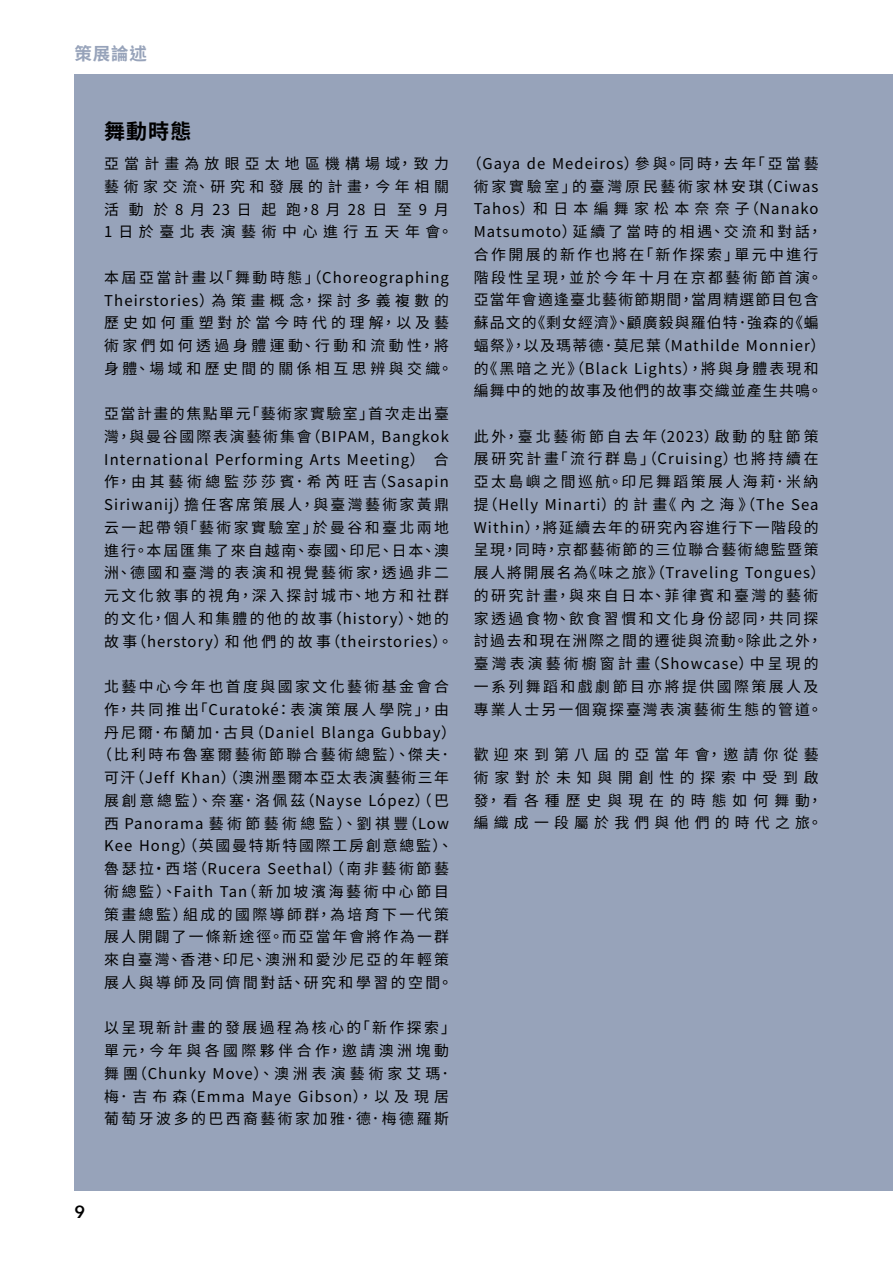
<style>
.page{position:relative;width:893px;height:1265px;background:#fff}
.page>*{position:absolute;margin:0;border:0;box-sizing:border-box;transform-origin:0 0}
.t1{font:700 21px "Noto Sans CJ Ktc";color:#000}
.t2{font:700 17.5px "Noto Sans CJ Ktc";color:#97a3ba}
.t3{font:600 17.5px "Avenir Next";color:#000}
.t4{font:14.88px/22.8px "Noto Sans CJ Ktc";letter-spacing:.135em;color:#000;text-align:center}
.t5{font:14.88px/22.8px "Noto Sans CJ Ktc";letter-spacing:.125em;color:#000}
.t6{font:14.88px/22.8px "Noto Sans CJ Ktc";letter-spacing:.08em;color:#000;text-align:center}
.t7{font:14.88px/22.8px "Noto Sans CJ Ktc";letter-spacing:.35em;color:#000}
.t8{font:14.88px/22.8px "Noto Sans CJ Ktc";letter-spacing:.235em;color:#000}
.t9{font:14.88px/22.8px "Noto Sans CJ Ktc";letter-spacing:.16em;color:#000}
</style>
<div class="page">
<div style="left:74px;top:74px;width:819px;height:1117px;background:#97a3ba"></div>
<p class="t2" style="left:74px;top:44px;width:74px">策展論述</p>
<h1 class="t1" style="left:104px;top:119px;width:89px">舞動時態</h1>
<p class="t7" style="left:104px;top:153px;width:350px">亞當計畫為放眼亞太地區機構場域，致力藝術家交流、研究和發展的計畫，今年相關活 動 於8月23日 起 跑，8月28日 至9月<br>1日於臺北表演藝術中心進行五天年會。</p>
<p class="t8" style="left:104px;top:266px;width:350px">本屆亞當計畫以「舞動時態」（Choreographing<br>Theirstories）為策畫概念，探討多義複數的歷史如何重塑對於當今時代的理解，以及藝術家們如何透過身體運動、行動和流動性，將身體、場域和歷史間的關係相互思辨與交織。</p>
<p class="t5" style="left:104px;top:403px;width:350px">亞當計畫的焦點單元「藝術家實驗室」首次走出臺灣，與曼谷國際表演藝術集會（BIPAM, Bangkok<br>International Performing Arts Meeting） 合作，由其藝術總監莎莎賓．希芮旺吉（Sasapin<br>Siriwanij）擔任客席策展人，與臺灣藝術家黃鼎云一起帶領「藝術家實驗室」於曼谷和臺北兩地進行。本屆匯集了來自越南、泰國、印尼、日本、澳洲、德國和臺灣的表演和視覺藝術家，透過非二元文化敘事的視角，深入探討城市、地方和社群的文化，個人和集體的他的故事（history）、她的故事（herstory）和他們的故事（theirstories）。</p>
<p class="t4" style="left:97px;top:676px;width:360px">北藝中心今年也首度與國家文化藝術基金會合作，共同推出「Curatoké：表演策展人學院」，由丹尼爾．布蘭加．古貝（Daniel Blanga Gubbay）（比利時布魯塞爾藝術節聯合藝術總監）、傑夫．可汗（Jeff Khan）（澳洲墨爾本亞太表演藝術三年展創意總監）、奈塞．洛佩茲（Nayse López）（巴西 Panorama 藝術節藝術總監）、劉祺豐（Low<br>Kee Hong）（英國曼特斯特國際工房創意總監）、魯瑟拉・西塔（Rucera Seethal）（南非藝術節藝術總監）、Faith Tan（新加坡濱海藝術中心節目策畫總監）組成的國際導師群，為培育下一代策展人開闢了一條新途徑。而亞當年會將作為一群來自臺灣、香港、印尼、澳洲和愛沙尼亞的年輕策展人與導師及同儕間對話、研究和學習的空間。</p>
<p class="t9" style="left:104px;top:1017px;width:353px">以呈現新計畫的發展過程為核心的「新作探索」單元，今年與各國際夥伴合作，邀請澳洲塊動舞團（Chunky Move）、澳洲表演藝術家艾瑪．梅．吉布森（Emma Maye Gibson），以及現居葡萄牙波多的巴西裔藝術家加雅．德．梅德羅斯</p>
<p class="t6" style="left:467px;top:152px;width:360px">（Gaya de Medeiros）參與。同時，去年「亞當藝術家實驗室」的臺灣原民藝術家林安琪（Ciwas<br>Tahos）和日本編舞家松本奈奈子（Nanako<br>Matsumoto）延續了當時的相遇、交流和對話，合作開展的新作也將在「新作探索」單元中進行階段性呈現，並於今年十月在京都藝術節首演。亞當年會適逢臺北藝術節期間，當周精選節目包含蘇品文的《剩女經濟》、顧廣毅與羅伯特．強森的《蝙蝠祭》，以及瑪蒂德．莫尼葉（Mathilde Monnier）的《黑暗之光》（Black Lights），將與身體表現和編舞中的她的故事及他們的故事交織並產生共鳴。</p>
<p class="t4" style="left:474px;top:425px;width:353px;text-align:left">此外，臺北藝術節自去年（2023）啟動的駐節策展研究計畫「流行群島」（Cruising）也將持續在亞太島嶼之間巡航。印尼舞蹈策展人海莉．米納提（Helly Minarti）的計畫《內之海》（The Sea<br>Within），將延續去年的研究內容進行下一階段的呈現，同時，京都藝術節的三位聯合藝術總監暨策展人將開展名為《味之旅》（Traveling Tongues）的研究計畫，與來自日本、菲律賓和臺灣的藝術家透過食物、飲食習慣和文化身份認同，共同探討過去和現在洲際之間的遷徙與流動。除此之外，臺灣表演藝術櫥窗計畫（Showcase）中呈現的一系列舞蹈和戲劇節目亦將提供國際策展人及專業人士另一個窺探臺灣表演藝術生態的管道。</p>
<p class="t7" style="left:474px;top:744px;width:350px">歡迎來到第八屆的亞當年會，邀請你從藝術家對於未知與開創性的探索中受到啟發，看各種歷史與現在的時態如何舞動，編織成一段屬於我們與他們的時代之旅。</p>
<p class="t3" style="left:74px;top:1197px;width:12px">9</p>
</div>
